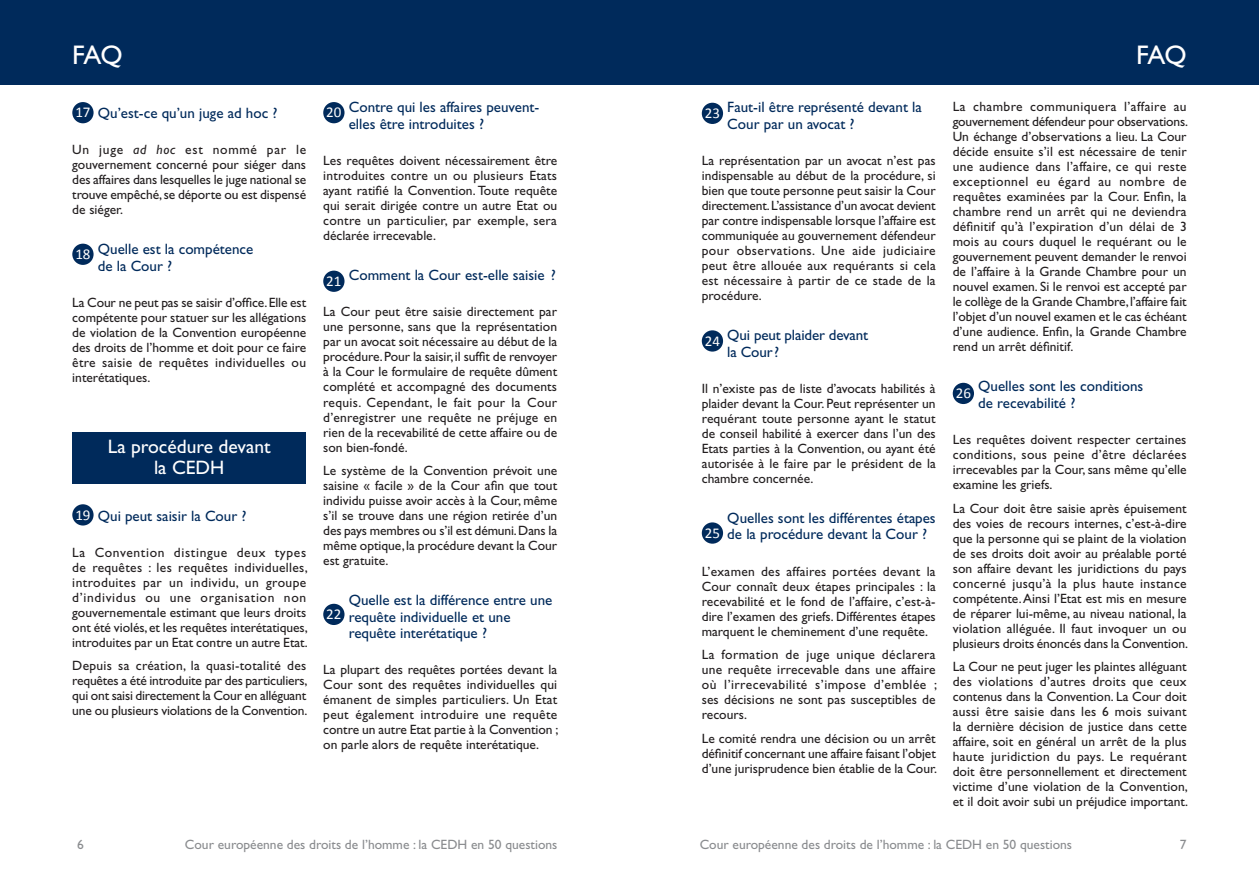
<style>
.page{position:relative;width:1259px;height:893px;background:#fff}
.page>*{position:absolute;margin:0;border:0;box-sizing:border-box;transform-origin:0 0}
.t1{font:27px "Gill Sans Std";letter-spacing:-.045em;color:#fff}
.t2{font:19.5px/21px "Gill Sans Std";color:#fff;text-align:center}
.FAQ_-_Question{font:15px/16.5px "Gill Sans Std";color:#002a5b}
.t3{font:15px "Calibri";color:#fff}
.FAQ_-_Texte{font:13.5px/15px "Gill Sans Std";color:#231f20;text-align:justify}
.t4{font:13.5px "Gill Sans Std";color:#8a8c8f}
.s1{font-style:italic}
</style>
<div class="page">
<div style="left:0;top:0;width:1259px;height:85px;background:#002a5b"></div>
<div style="left:72px;top:102px;width:22px;height:21px;background:#002a5b;border-radius:50%"></div>
<div style="left:72px;top:244px;width:22px;height:21px;background:#002a5b;border-radius:50%"></div>
<div style="left:72px;top:433px;width:234px;height:51px;background:#002a5b"></div>
<div style="left:72px;top:504px;width:22px;height:21px;background:#002a5b;border-radius:50%"></div>
<div style="left:323px;top:102px;width:21px;height:21px;background:#002a5b;border-radius:50%"></div>
<div style="left:323px;top:271px;width:21px;height:21px;background:#002a5b;border-radius:50%"></div>
<div style="left:323px;top:604px;width:21px;height:21px;background:#002a5b;border-radius:50%"></div>
<div style="left:702px;top:103px;width:21px;height:21px;background:#002a5b;border-radius:50%"></div>
<div style="left:702px;top:330px;width:21px;height:22px;background:#002a5b;border-radius:50%"></div>
<div style="left:702px;top:522px;width:21px;height:22px;background:#002a5b;border-radius:50%"></div>
<div style="left:952px;top:383px;width:22px;height:21px;background:#002a5b;border-radius:50%"></div>
<h1 class="t1" style="left:72px;top:40px;width:52px">FAQ</h1>
<h1 class="t1" style="left:1136px;top:40px;width:52px">FAQ</h1>
<p class="t3" style="left:75px;top:103px;width:17px">17</p>
<p class="FAQ_-_Question" style="left:98px;top:105px;width:181px">Qu’est-ce qu’un juge ad hoc ?</p>
<p class="FAQ_-_Texte" style="left:72px;top:142px;width:235px">Un juge <span class="s1">ad hoc</span> est nommé par le gouvernement concerné pour siéger dans des affaires dans lesquelles le juge national se trouve empêché, se déporte ou est dispensé de siéger.</p>
<p class="t3" style="left:75px;top:244px;width:17px">18</p>
<p class="FAQ_-_Question" style="left:98px;top:241px;width:157px">Quelle est la compétence de la Cour ?</p>
<p class="FAQ_-_Texte" style="left:72px;top:295px;width:235px">La Cour ne peut pas se saisir d’office. Elle est compétente pour statuer sur les allégations de violation de la Convention européenne des droits de l’homme et doit pour ce faire être saisie de requêtes individuelles ou interétatiques.</p>
<p class="t2" style="left:108px;top:436px;width:164px">La procédure devant la CEDH</p>
<p class="t3" style="left:75px;top:505px;width:17px">19</p>
<p class="FAQ_-_Question" style="left:98px;top:507px;width:150px">Qui peut saisir la Cour ?</p>
<p class="FAQ_-_Texte" style="left:72px;top:545px;width:237px">La Convention distingue deux types de requêtes : les requêtes individuelles, introduites par un individu, un groupe d’individus ou une organisation non gouvernementale estimant que leurs droits ont été violés, et les requêtes interétatiques, introduites par un Etat contre un autre Etat.</p>
<p class="FAQ_-_Texte" style="left:72px;top:658px;width:237px">Depuis sa création, la quasi-totalité des requêtes a été introduite par des particuliers, qui ont saisi directement la Cour en alléguant une ou plusieurs violations de la Convention.</p>
<p class="t3" style="left:326px;top:103px;width:17px">20</p>
<p class="FAQ_-_Question" style="left:349px;top:99px;width:192px">Contre qui les affaires peuvent&shy;elles être introduites ?</p>
<p class="FAQ_-_Texte" style="left:323px;top:153px;width:235px">Les requêtes doivent nécessairement être introduites contre un ou plusieurs Etats ayant ratifié la Convention. Toute requête qui serait dirigée contre un autre Etat ou contre un particulier, par exemple, sera déclarée irrecevable.</p>
<p class="t3" style="left:326px;top:271px;width:17px">21</p>
<p class="FAQ_-_Question" style="left:349px;top:267px;width:208px">Comment la Cour est-elle saisie ?</p>
<p class="FAQ_-_Texte" style="left:323px;top:304px;width:235px">La Cour peut être saisie directement par une personne, sans que la représentation par un avocat soit nécessaire au début de la procédure. Pour la saisir, il suffit de renvoyer à la Cour le formulaire de requête dûment complété et accompagné des documents requis. Cependant, le fait pour la Cour d’enregistrer une requête ne préjuge en rien de la recevabilité de cette affaire ou de son bien-fondé.</p>
<p class="FAQ_-_Texte" style="left:323px;top:463px;width:235px">Le système de la Convention prévoit une saisine « facile » de la Cour afin que tout individu puisse avoir accès à la Cour, même s’il se trouve dans une région retirée d’un des pays membres ou s’il est démuni. Dans la même optique, la procédure devant la Cour est gratuite.</p>
<p class="FAQ_-_Question" style="left:349px;top:592px;width:205px">Quelle est la différence entre une requête individuelle et une requête interétatique ?</p>
<p class="FAQ_-_Texte" style="left:323px;top:662px;width:237px">La plupart des requêtes portées devant la Cour sont des requêtes individuelles qui émanent de simples particuliers. Un Etat peut également introduire une requête contre un autre Etat partie à la Convention ; on parle alors de requête interétatique.</p>
<p class="t3" style="left:326px;top:605px;width:17px">22</p>
<p class="t3" style="left:705px;top:104px;width:17px">23</p>
<p class="FAQ_-_Question" style="left:727px;top:99px;width:196px">Faut-il être représenté devant la<br>Cour par un avocat ?</p>
<p class="FAQ_-_Texte" style="left:702px;top:153px;width:235px">La représentation par un avocat n’est pas indispensable au début de la procédure, si bien que toute personne peut saisir la Cour directement. L’assistance d’un avocat devient par contre indispensable lorsque l’affaire est communiquée au gouvernement défendeur pour observations. Une aide judiciaire peut être allouée aux requérants si cela est nécessaire à partir de ce stade de la procédure.</p>
<p class="t3" style="left:705px;top:331px;width:17px">24</p>
<p class="FAQ_-_Question" style="left:727px;top:327px;width:142px">Qui peut plaider devant la Cour?</p>
<p class="FAQ_-_Texte" style="left:702px;top:381px;width:235px">Il n’existe pas de liste d’avocats habilités à plaider devant la Cour. Peut représenter un requérant toute personne ayant le statut de conseil habilité à exercer dans l’un des Etats parties à la Convention, ou ayant été autorisée à le faire par le président de la chambre concernée.</p>
<p class="FAQ_-_Question" style="left:727px;top:510px;width:210px">Quelles sont les différentes étapes de la procédure devant la Cour ?</p>
<p class="FAQ_-_Texte" style="left:702px;top:564px;width:235px">L’examen des affaires portées devant la Cour connaît deux étapes principales : la recevabilité et le fond de l’affaire, c’est-à&shy;dire l’examen des griefs. Différentes étapes marquent le cheminement d’une requête.</p>
<p class="FAQ_-_Texte" style="left:702px;top:647px;width:237px;text-align:left">La formation de juge unique déclarera une requête irrecevable dans une affaire où l’irrecevabilité s’impose d’emblée ; ses décisions ne sont pas susceptibles de recours.</p>
<p class="FAQ_-_Texte" style="left:702px;top:731px;width:237px">Le comité rendra une décision ou un arrêt définitif concernant une affaire faisant l’objet d’une jurisprudence bien établie de la Cour.</p>
<p class="t3" style="left:705px;top:523px;width:17px">25</p>
<p class="FAQ_-_Texte" style="left:952px;top:99px;width:237px">La chambre communiquera l’affaire au gouvernement défendeur pour observations.<br>Un échange d’observations a lieu. La Cour décide ensuite s’il est nécessaire de tenir une audience dans l’affaire, ce qui reste exceptionnel eu égard au nombre de requêtes examinées par la Cour. Enfin, la chambre rend un arrêt qui ne deviendra définitif qu’à l’expiration d’un délai de 3 mois au cours duquel le requérant ou le gouvernement peuvent demander le renvoi de l’affaire à la Grande Chambre pour un nouvel examen. Si le renvoi est accepté par le collège de la Grande Chambre, l’affaire fait l’objet d’un nouvel examen et le cas échéant d’une audience. Enfin, la Grande Chambre rend un arrêt définitif.</p>
<p class="t3" style="left:955px;top:384px;width:17px">26</p>
<p class="FAQ_-_Question" style="left:978px;top:378px;width:166px">Quelles sont les conditions de recevabilité ?</p>
<p class="FAQ_-_Texte" style="left:952px;top:432px;width:235px">Les requêtes doivent respecter certaines conditions, sous peine d’être déclarées irrecevables par la Cour, sans même qu’elle examine les griefs.</p>
<p class="FAQ_-_Texte" style="left:952px;top:501px;width:237px">La Cour doit être saisie après épuisement des voies de recours internes, c’est-à-dire que la personne qui se plaint de la violation de ses droits doit avoir au préalable porté son affaire devant les juridictions du pays concerné jusqu’à la plus haute instance compétente. Ainsi l’Etat est mis en mesure de réparer lui-même, au niveau national, la violation alléguée. Il faut invoquer un ou plusieurs droits énoncés dans la Convention.</p>
<p class="FAQ_-_Texte" style="left:952px;top:659px;width:237px">La Cour ne peut juger les plaintes alléguant des violations d’autres droits que ceux contenus dans la Convention. La Cour doit aussi être saisie dans les 6 mois suivant la dernière décision de justice dans cette affaire, soit en général un arrêt de la plus haute juridiction du pays. Le requérant doit être personnellement et directement victime d’une violation de la Convention, et il doit avoir subi un préjudice important.</p>
<p class="t4" style="left:77px;top:836px;width:8px">6</p>
<p class="t4" style="left:185px;top:836px;width:374px">Cour européenne des droits de l’homme : la CEDH en 50 questions</p>
<p class="t4" style="left:699px;top:836px;width:374px">Cour européenne des droits de l’homme : la CEDH en 50 questions</p>
<p class="t4" style="left:1180px;top:836px;width:8px">7</p>
</div>
